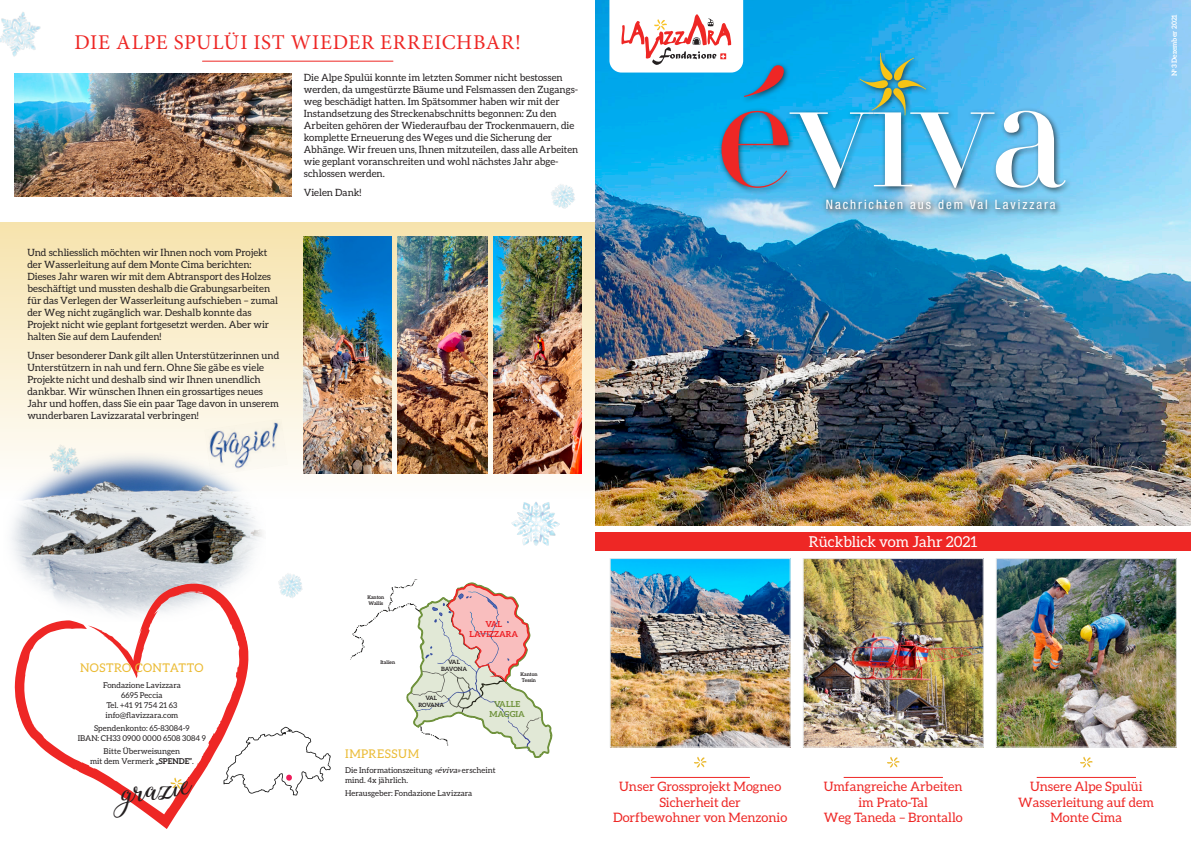
<style>
.page{position:relative;width:1191px;height:842px;background:#fff}
.page>*{position:absolute;margin:0;border:0;box-sizing:border-box;transform-origin:0 0}
.t1{font:28.8px "Winter Calligraphy";color:#231f20}
.t2{font:21px "Minion Pro";letter-spacing:.035em;color:#ee2725}
.t3{font:15px "Aleo";color:#fff}
.t4{font:13px/15.6px "Aleo";color:#ee2725;text-align:center}
.t5{font:condensed 13px "Helvetica Neue";letter-spacing:.15em;color:#fff}
.t6{font:12px "Aleo";letter-spacing:.045em;color:#ebbb35}
.t7{font:700 11.9px "Aleo";color:#231f20}
.t8{font:10px/12px "Aleo";color:#231f20}
.t9{font:700 8.3px/10px "Aleo";color:#ed1d23;text-align:center}
.t10{font:700 8.3px/10px "Aleo";color:#6f923c;text-align:center}
.t11{font:700 8.3px "Aleo";color:#231f20}
.t12{font:8px/10px "Aleo";color:#231f20;text-align:center}
.t13{font:700 7px "Aleo";color:#fff}
.t14{font:700 5.8px/7px "Aleo";letter-spacing:-.02em;color:#231f20;text-align:center}
.t15{font:700 5px/6px "Aleo";color:#231f20}
.s1{font-weight:700}
.s2{font-style:italic}
</style>
<div class="page">
<img style="left:11px;top:499px;width:251px;height:85px">
<svg style="left:0;top:222px;width:595px;height:277px;background:#f2ead0"></svg>
<img style="left:595px;top:0;width:596px;height:525px">
<svg style="left:350px;top:579px;width:202px;height:179px"></svg>
<img style="left:611px;top:560px;width:177px;height:186px">
<div style="left:609px;top:558px;width:181px;height:190px;border:1px solid #e6e7e9"></div>
<img style="left:804px;top:560px;width:177px;height:186px">
<div style="left:802px;top:558px;width:181px;height:190px;border:1px solid #e6e7e9"></div>
<img style="left:997px;top:560px;width:177px;height:186px">
<div style="left:995px;top:558px;width:181px;height:190px;border:1px solid #e6e7e9"></div>
<svg style="left:694px;top:757px;width:12px;height:11px"></svg>
<svg style="left:887px;top:757px;width:12px;height:11px"></svg>
<svg style="left:1080px;top:757px;width:12px;height:11px"></svg>
<hr style="left:650px;top:777px;width:100px;height:1px;background:#ee2725">
<hr style="left:843px;top:777px;width:100px;height:1px;background:#ee2725">
<hr style="left:1036px;top:777px;width:100px;height:1px;background:#ee2725">
<svg style="left:248px;top:726px;width:83px;height:70px"></svg>
<div style="left:595px;top:532px;width:596px;height:19px;background:#ee2725"></div>
<svg style="left:15px;top:584px;width:233px;height:245px"></svg>
<svg style="left:100px;top:629px;width:10px;height:12px"></svg>
<svg style="left:170px;top:778px;width:13px;height:11px"></svg>
<svg style="left:703px;top:153px;width:406px;height:104px;background:#70c1e6"></svg>
<div style="left:717px;top:50px;width:355px;height:166px;background:#231f20;opacity:.75"></div>
<svg style="left:609px;top:0;width:456px;height:188px;background:#53b7e5"></svg>
<div style="left:820px;top:194px;width:241px;height:22px;background:#424242;opacity:.75"></div>
<hr style="left:202px;top:61px;width:191px;height:1px;background:#ee2725">
<img style="left:14px;top:73px;width:278px;height:123px">
<img style="left:304px;top:236px;width:87px;height:237px">
<img style="left:397px;top:236px;width:91px;height:237px">
<img style="left:493px;top:236px;width:88px;height:237px">
<img style="left:204px;top:419px;width:84px;height:56px">
<img style="left:0;top:12px;width:41px;height:45px">
<img style="left:551px;top:184px;width:24px;height:25px">
<img style="left:44px;top:439px;width:41px;height:39px">
<img style="left:511px;top:502px;width:48px;height:44px">
<img style="left:278px;top:573px;width:25px;height:25px">
<h2 class="t2" style="left:75px;top:29px;width:448px">DIE ALPE SPULÜI IST WIEDER ERREICHBAR!</h2>
<p class="t8" style="left:27px;top:247px;width:252px">Und schliesslich möchten wir Ihnen noch vom Projekt der Wasserleitung auf dem Monte Cima berichten:<br>Dieses Jahr waren wir mit dem Abtransport des Holzes beschäftigt und mussten deshalb die Grabungsarbeiten für das Verlegen der Wasserleitung aufschieben – zumal der Weg nicht zugänglich war. Deshalb konnte das Projekt nicht wie geplant fortgesetzt werden. Aber wir halten Sie auf dem Laufenden!</p>
<p class="t8" style="left:27px;top:350px;width:253px">Unser besonderer Dank gilt allen Unterstützerinnen und Unterstützern in nah und fern. Ohne Sie gäbe es viele Projekte nicht und deshalb sind wir Ihnen unendlich dankbar. Wir wünschen Ihnen ein grossartiges neues Jahr und hoffen, dass Sie ein paar Tage davon in unserem wunderbaren Lavizzaratal verbringen!</p>
<p class="t8" style="left:304px;top:71px;width:276px">Die Alpe Spulüi konnte im letzten Sommer nicht bestossen werden, da umgestürzte Bäume und Felsmassen den Zugangs&shy;weg beschädigt hatten. Im Spätsommer haben wir mit der Instandsetzung des Streckenabschnitts begonnen: Zu den Arbeiten gehören der Wiederaufbau der Trockenmauern, die komplette Erneuerung des Weges und die Sicherung der Abhänge. Wir freuen uns, Ihnen mitzuteilen, dass alle Arbeiten wie geplant voranschreiten und wohl nächstes Jahr abge‑ schlossen werden.</p>
<p class="t8" style="left:304px;top:187px;width:59px">Vielen Dank!</p>
<h3 class="t5" style="left:826px;top:197px;width:231px">Nachrichten aus dem Val Lavizzara</h3>
<p class="t13" style="left:1170px;top:76px;width:64px;rotate:-90deg">N<sup>o</sup>3 Dezember 2021</p>
<p class="t15" style="left:367px;top:594px;width:19px">Kanton<br>Wallis</p>
<p class="t11" style="left:363px;top:595px;width:18px">VAL</p>
<p class="t9" style="left:469px;top:619px;width:50px">VAL<br>LAVIZZARA</p>
<p class="t15" style="left:380px;top:659px;width:16px">Italien</p>
<p class="t14" style="left:441px;top:658px;width:27px">VAL<br>BAVONA</p>
<p class="t14" style="left:418px;top:694px;width:27px">VAL<br>ROVANA</p>
<p class="t6" style="left:80px;top:661px;width:125px">NOSTRO CONTATTO</p>
<p class="t12" style="left:103px;top:680px;width:79px">Fondazione Lavizzara<br>6695 Peccia<br>Tel. +41 91 754 21 63 info@flavizzara.com</p>
<p class="t12" style="left:78px;top:723px;width:130px">Spendenkonto: 65-83084-9<br>IBAN: CH33 0900 0000 6508 3084 9</p>
<p class="t12" style="left:90px;top:746px;width:105px">Bitte Überweisungen<br>mit dem Vermerk <span class="s1">„SPENDE”</span>.</p>
<p class="t6" style="left:345px;top:747px;width:76px">IMPRESSUM</p>
<p class="t12" style="left:345px;top:765px;width:152px;text-align:left">Die Informationszeitung <span class="s2">«éviva»</span>erscheint mind. 4x jährlich.</p>
<p class="t12" style="left:345px;top:788px;width:129px">Herausgeber: Fondazione Lavizzara</p>
<p class="t7" style="left:417px;top:667px;width:52px">MAGGIA</p>
<p class="t15" style="left:520px;top:671px;width:19px">Kanton<br>Tessin</p>
<p class="t10" style="left:489px;top:699px;width:37px">VALLE<br>MAGGIA</p>
<h1 class="t1" style="left:120px;top:775px;width:71px;rotate:-7deg">grazie</h1>
<h3 class="t3" style="left:809px;top:533px;width:170px">Rückblick vom Jahr 2021</h3>
<h3 class="t4" style="left:613px;top:778px;width:176px">Unser Grossprojekt Mogneo<br>Sicherheit der<br>Dorfbewohner von Menzonio</h3>
<h3 class="t4" style="left:823px;top:778px;width:141px">Umfangreiche Arbeiten im Prato-Tal<br>Weg Taneda – Brontallo</h3>
<h3 class="t4" style="left:1018px;top:778px;width:137px">Unsere Alpe Spulüi<br>Wasserleitung auf dem<br>Monte Cima</h3>
</div>
